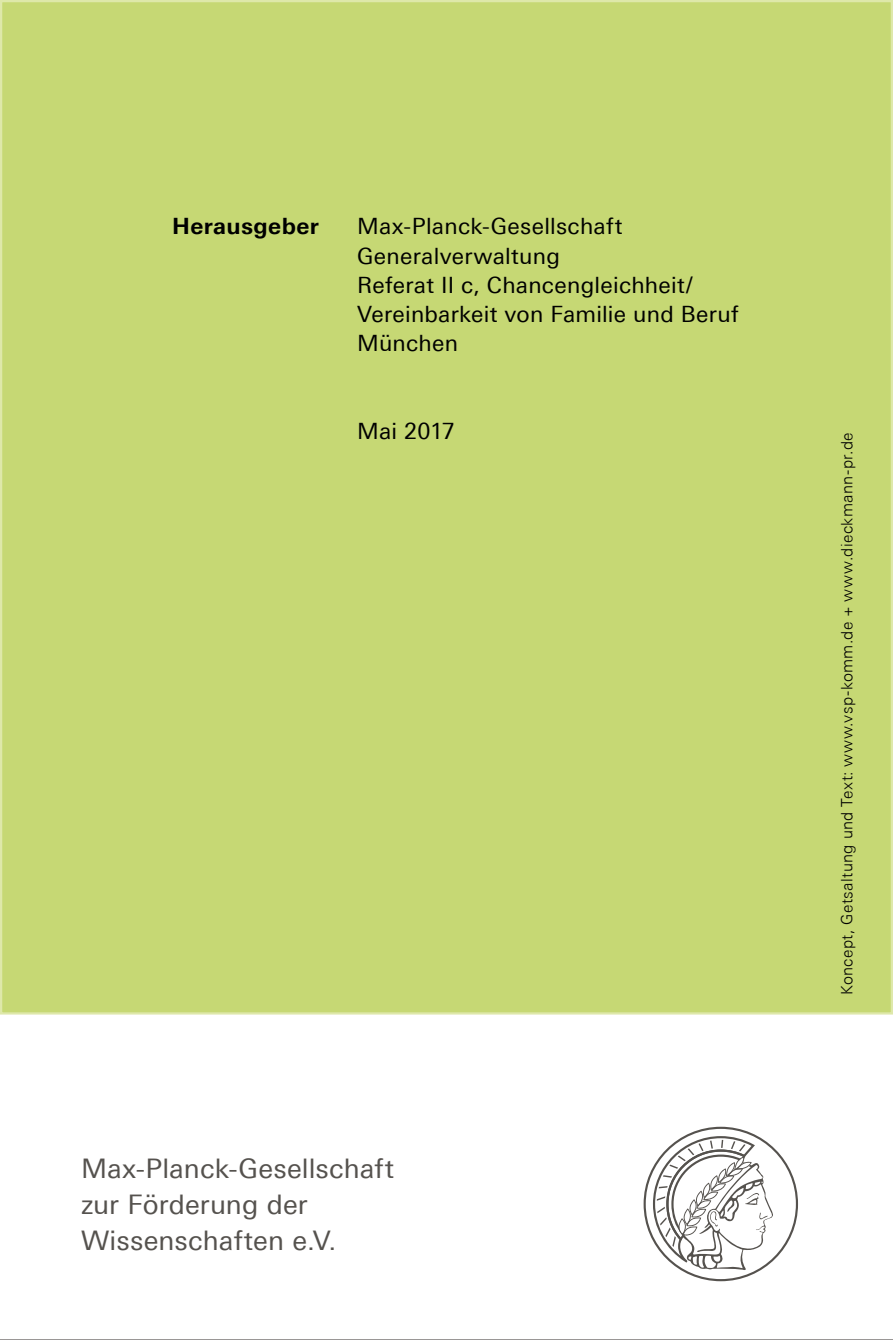
<style>
.page{position:relative;width:893px;height:1340px;background:#fff}
.page>*{position:absolute;margin:0;border:0;box-sizing:border-box;transform-origin:0 0}
.t1{font:27px/36px "Univers Next Pro";letter-spacing:.005em;color:#55524e}
.t2{font:22.5px/29.2px "Univers Next Pro";letter-spacing:.015em;color:#000}
.t3{font:700 22.5px "Univers Next Pro";letter-spacing:.015em;color:#000}
.t4{font:300 15.75px "Univers Next Pro";letter-spacing:.025em;color:#000}
</style>
<div class="page">
<hr style="left:0;top:1339px;width:893px;height:1px;background:#7f7c7a">
<svg style="left:644px;top:1126px;width:154px;height:155px"></svg>
<div style="left:1px;top:1px;width:891px;height:1012px;background:#c6d874"></div>
<p class="t3" style="left:172px;top:213px;width:148px">Herausgeber</p>
<p class="t2" style="left:357px;top:212px;width:383px">Max-Planck-Gesellschaft<br>Generalverwaltung<br>Referat II c, Chancengleichheit/<br>Vereinbarkeit von Familie und Beruf<br>München</p>
<p class="t2" style="left:357px;top:416px;width:99px">Mai 2017</p>
<p class="t1" style="left:81px;top:1150px;width:315px">Max-Planck-Gesellschaft zur Förderung der<br>Wissenschaften e.V.</p>
<p class="t4" style="left:838px;top:995px;width:565px;rotate:-90deg">Koncept, Getsaltung und Text: www.vsp-komm.de + www.dieckmann-pr.de</p>
</div>
